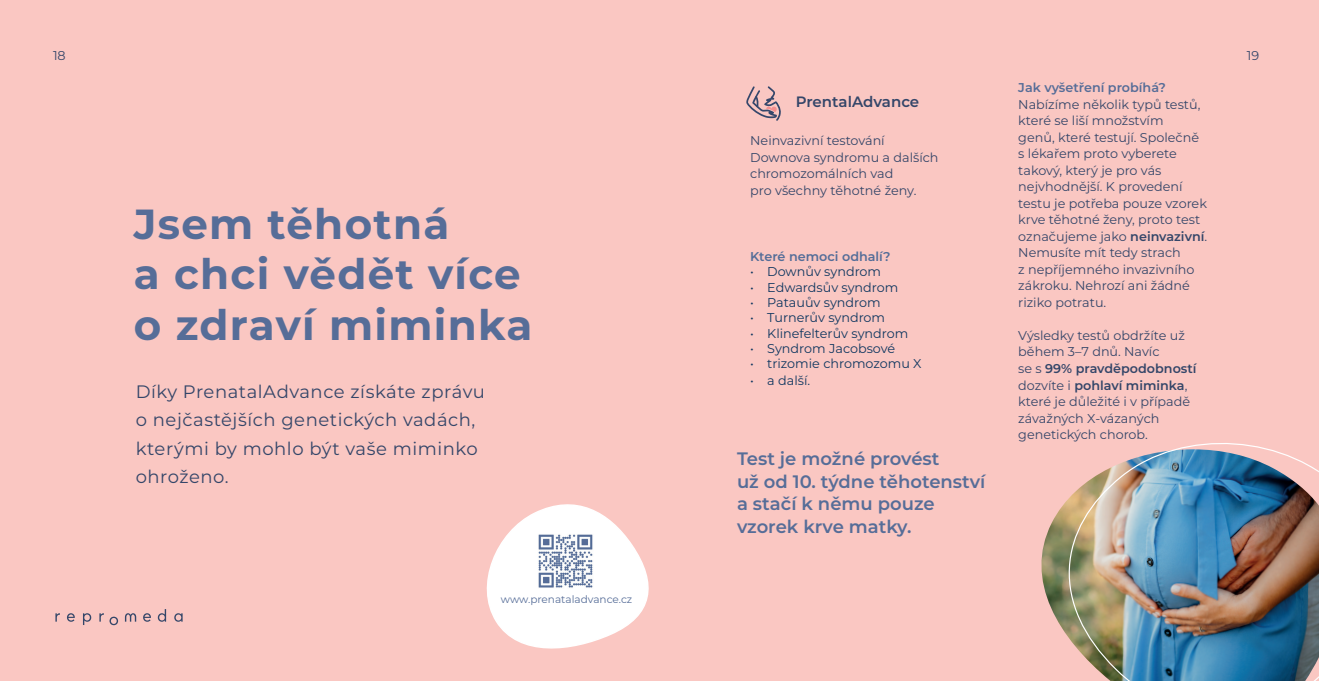
<style>
.page{position:relative;width:1319px;height:681px;background:#fff}
.page>*{position:absolute;margin:0;border:0;box-sizing:border-box;transform-origin:0 0}
.t1{font:700 42px/50.4px "Montserrat";letter-spacing:.03em;color:#566d98}
.t2{font:18px/28.5px "Montserrat";letter-spacing:.03em;color:#344669}
.t3{font:600 18px/22.5px "Montserrat";color:#566d98}
.t4{font:600 15px "Montserrat";color:#344669}
.t5{font:12.75px/16.5px "Montserrat";color:#344669}
.t6{font:12.75px "Montserrat";color:#0f3760}
.t7{font:600 12.75px "Montserrat";color:#566d98}
.t8{font:600 12.75px "Montserrat";color:#546d98}
.t9{font:10.5px "Montserrat";color:#566d98}
.s1{font-weight:600}
</style>
<div class="page">
<div style="left:0;top:0;width:1318px;height:680px;background:#fac7c2"></div>
<svg style="left:486px;top:504px;width:163px;height:145px"></svg>
<svg style="left:55px;top:613px;width:5px;height:8px"></svg>
<svg style="left:67px;top:613px;width:8px;height:8px"></svg>
<svg style="left:83px;top:613px;width:8px;height:11px"></svg>
<svg style="left:125px;top:613px;width:11px;height:8px"></svg>
<svg style="left:143px;top:613px;width:8px;height:8px"></svg>
<svg style="left:158px;top:609px;width:8px;height:12px"></svg>
<svg style="left:174px;top:613px;width:8px;height:8px"></svg>
<svg style="left:99px;top:613px;width:19px;height:12px"></svg>
<svg style="left:746px;top:86px;width:35px;height:35px"></svg>
<img style="left:1041px;top:529px;width:8px;height:74px">
<img style="left:533px;top:528px;width:65px;height:65px">
<img style="left:1049px;top:443px;width:269px;height:237px">
<p class="t5" style="left:53px;top:46px;width:14px">18</p>
<p class="t5" style="left:1246px;top:46px;width:14px">19</p>
<h1 class="t1" style="left:134px;top:197px;width:400px">Jsem těhotná<br>a chci vědět více o zdraví miminka</h1>
<h2 class="t2" style="left:136px;top:376px;width:351px">Díky PrenatalAdvance získáte zprávu o nejčastějších genetických vadách, kterými by mohlo být vaše miminko ohroženo.</h2>
<p class="t9" style="left:501px;top:592px;width:133px">www.prenataladvance.cz</p>
<p class="t4" style="left:795px;top:91px;width:125px">PrentalAdvance</p>
<p class="t5" style="left:750px;top:132px;width:190px">Neinvazivní testování<br>Downova syndromu a dalších chromozomálních vad<br>pro všechny těhotné ženy.</p>
<p class="t8" style="left:750px;top:247px;width:142px">Které nemoci odhalí?</p>
<p class="t6" style="left:750px;top:263px;width:132px">• Downův syndrom</p>
<p class="t6" style="left:750px;top:278px;width:150px">• Edwardsův syndrom</p>
<p class="t6" style="left:750px;top:293px;width:132px">• Patauův syndrom</p>
<p class="t6" style="left:750px;top:309px;width:136px">• Turnerův syndrom</p>
<p class="t6" style="left:750px;top:324px;width:160px">• Klinefelterův syndrom</p>
<p class="t6" style="left:750px;top:339px;width:146px">• Syndrom Jacobsové</p>
<p class="t6" style="left:750px;top:355px;width:173px">• trizomie chromozomu X</p>
<p class="t6" style="left:750px;top:371px;width:61px">• a další.</p>
<h2 class="t3" style="left:737px;top:446px;width:250px">Test je možné provést<br>už od 10. týdne těhotenství a stačí k němu pouze vzorek krve matky.</h2>
<p class="t7" style="left:1018px;top:79px;width:149px">Jak vyšetření probíhá?</p>
<p class="t5" style="left:1018px;top:95px;width:190px">Nabízíme několik typů testů, které se liší množstvím<br>genů, které testují. Společně s lékařem proto vyberete takový, který je pro vás nejvhodnější. K provedení testu je potřeba pouze vzorek krve těhotné ženy, proto test označujeme jako <span class="s1">neinvazivní</span>.<br>Nemusíte mít tedy strach<br>z nepříjemného invazivního zákroku. Nehrozí ani žádné riziko potratu.</p>
<p class="t5" style="left:1018px;top:326px;width:180px">Výsledky testů obdržíte už během 3–7 dnů. Navíc<br>se s <span class="s1">99% pravděpodobností </span>dozvíte i <span class="s1">pohlaví miminka</span>, které je důležité i v případě závažných X-vázaných genetických chorob.</p>
</div>
